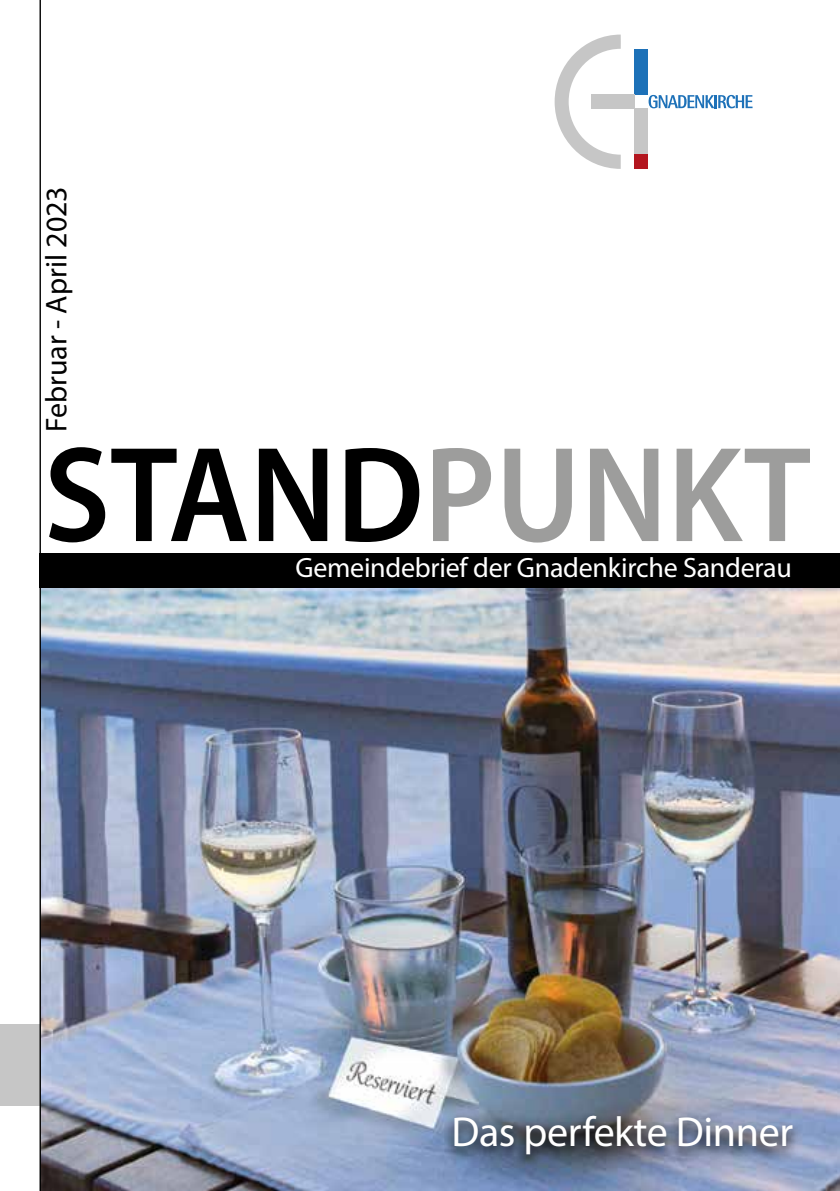
<style>
.page{position:relative;width:840px;height:1191px;background:#fff}
.page>*{position:absolute;margin:0;border:0;box-sizing:border-box;transform-origin:0 0}
.t1{font:42px "Myriad Pro";letter-spacing:-.01em;color:#fff}
.t2{font:30px "Myriad Pro";color:#000}
.t3{font:28px "Myriad Pro";letter-spacing:-.01em;color:#fff}
</style>
<div class="page">
<img style="left:41px;top:587px;width:798px;height:604px">
<div style="left:0;top:1024px;width:40px;height:82px;background:#c6c6c6"></div>
<div style="left:40px;top:553px;width:799px;height:34px;background:#000"></div>
<hr style="left:40px;top:0;width:1px;height:1191px;background:#000">
<svg style="left:433px;top:448px;width:376px;height:94px"></svg>
<svg style="left:49px;top:447px;width:370px;height:95px"></svg>
<div style="left:634px;top:49px;width:13px;height:45px;background:#1d71b8"></div>
<div style="left:634px;top:109px;width:13px;height:46px;background:#c6c6c6"></div>
<div style="left:590px;top:94px;width:44px;height:15px;background:#c6c6c6"></div>
<div style="left:634px;top:155px;width:13px;height:14px;background:#b3161f"></div>
<svg style="left:554px;top:35px;width:66px;height:134px"></svg>
<svg style="left:648px;top:95px;width:104px;height:13px"></svg>
<svg style="left:443px;top:1111px;width:359px;height:59px;background:#667188"></svg>
<p class="t2" style="left:38px;top:432px;width:247px;rotate:-90deg">Februar - April 2023</p>
<p class="t3" style="left:295px;top:551px;width:497px">Gemeindebrief der Gnadenkirche Sanderau</p>
<h1 class="t1" style="left:451px;top:1106px;width:343px">Das perfekte Dinner</h1>
</div>
